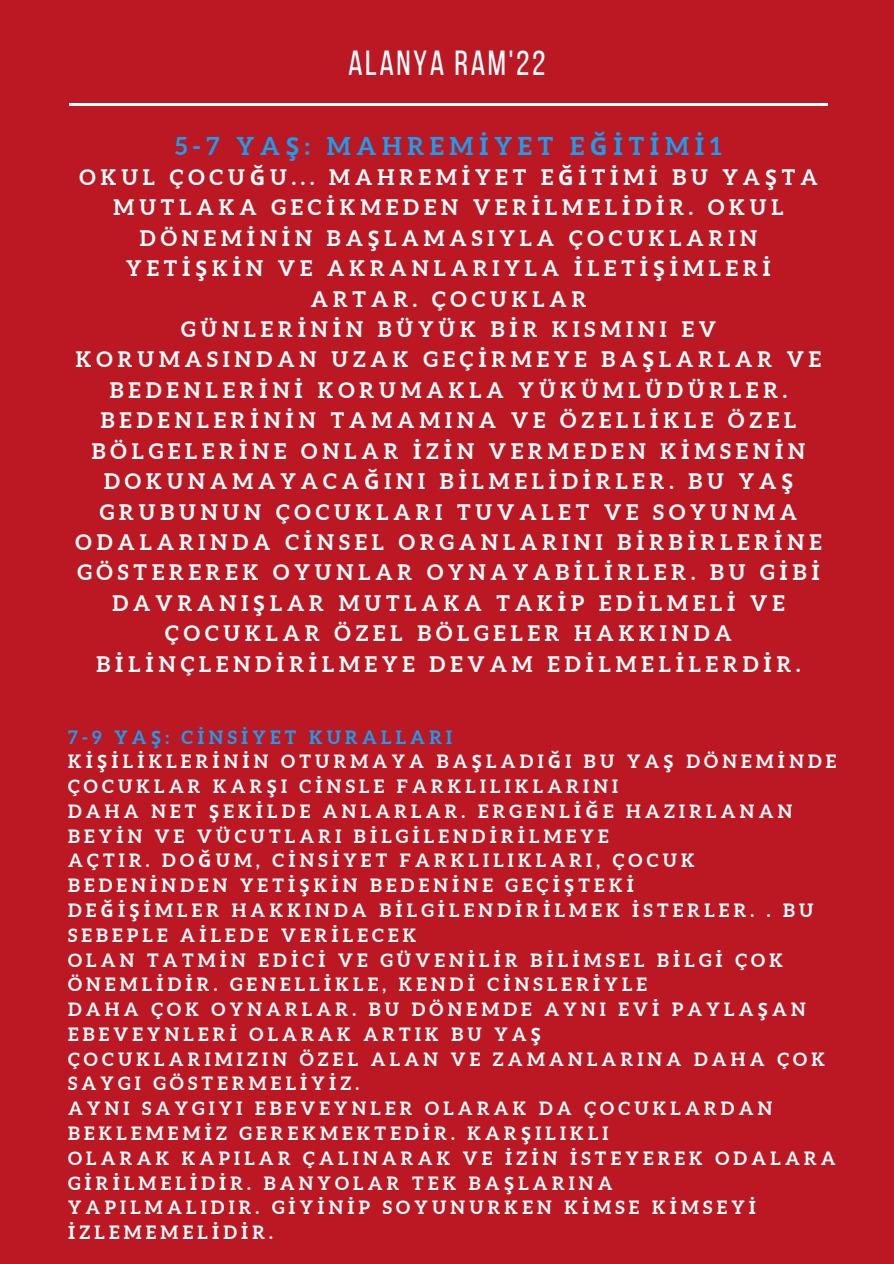
<style>
.page{position:relative;width:894px;height:1264px;background:#fff}
.page>*{position:absolute;margin:0;border:0;box-sizing:border-box;transform-origin:0 0}
.t1{font:34.8px "Bebas Neue";letter-spacing:.07em;color:#fff}
.t2{font:700 24.6px "Aleo";letter-spacing:.23em;color:#17a0f1}
.t3{font:700 21.3px/30.5px "Aleo";letter-spacing:.23em;color:#fff;text-align:center}
.t4{font:700 18.3px/24.8px "Aleo";letter-spacing:.23em;color:#fff}
.s1{font-family:"Noto Sans"}
.s2{color:#17a0f1}
.s3{font-family:"Noto Sans";color:#17a0f1}
</style>
<div class="page">
<div style="left:0;top:0;width:893px;height:1263px;background:#bc1823"></div>
<hr style="left:69px;top:103px;width:758px;height:2px;background:#fff">
<h1 class="t1" style="left:348px;top:44px;width:199px">ALANYA RAM'22</h1>
<h2 class="t2" style="left:175px;top:131px;width:548px">5-7 YA<span class="s1">Ş</span>: MAHREM<span class="s1">İ</span>YET E<span class="s1">Ğİ</span>T<span class="s1">İ</span>M<span class="s1">İ</span>1</h2>
<p class="t3" style="left:76px;top:162px;width:747px">OKUL ÇOCU<span class="s1">Ğ</span>U... MAHREM<span class="s1">İ</span>YET E<span class="s1">Ğİ</span>T<span class="s1">İ</span>M<span class="s1">İ</span> BU YA<span class="s1">Ş</span>TA MUTLAKA GEC<span class="s1">İ</span>KMEDEN VER<span class="s1">İ</span>LMEL<span class="s1">İ</span>D<span class="s1">İ</span>R. OKUL DÖNEM<span class="s1">İ</span>N<span class="s1">İ</span>N BA<span class="s1">Ş</span>LAMASIYLA ÇOCUKLARIN YET<span class="s1">İŞ</span>K<span class="s1">İ</span>N VE AKRANLARIYLA <span class="s1">İ</span>LET<span class="s1">İŞİ</span>MLER<span class="s1">İ </span>ARTAR. ÇOCUKLAR<br>GÜNLER<span class="s1">İ</span>N<span class="s1">İ</span>N BÜYÜK B<span class="s1">İ</span>R KISMINI EV KORUMASINDAN UZAK GEÇ<span class="s1">İ</span>RMEYE BA<span class="s1">Ş</span>LARLAR VE BEDENLER<span class="s1">İ</span>N<span class="s1">İ</span> KORUMAKLA YÜKÜMLÜDÜRLER.<br>BEDENLER<span class="s1">İ</span>N<span class="s1">İ</span>N TAMAMINA VE ÖZELL<span class="s1">İ</span>KLE ÖZEL BÖLGELER<span class="s1">İ</span>NE ONLAR <span class="s1">İ</span>Z<span class="s1">İ</span>N VERMEDEN K<span class="s1">İ</span>MSEN<span class="s1">İ</span>N DOKUNAMAYACA<span class="s1">Ğ</span>INI B<span class="s1">İ</span>LMEL<span class="s1">İ</span>D<span class="s1">İ</span>RLER. BU YA<span class="s1">Ş </span>GRUBUNUN ÇOCUKLARI TUVALET VE SOYUNMA ODALARINDA C<span class="s1">İ</span>NSEL ORGANLARINI B<span class="s1">İ</span>RB<span class="s1">İ</span>RLER<span class="s1">İ</span>NE GÖSTEREREK OYUNLAR OYNAYAB<span class="s1">İ</span>L<span class="s1">İ</span>RLER. BU G<span class="s1">İ</span>B<span class="s1">İ </span>DAVRANI<span class="s1">Ş</span>LAR MUTLAKA TAK<span class="s1">İ</span>P ED<span class="s1">İ</span>LMEL<span class="s1">İ</span> VE ÇOCUKLAR ÖZEL BÖLGELER HAKKINDA B<span class="s1">İ</span>L<span class="s1">İ</span>NÇLEND<span class="s1">İ</span>R<span class="s1">İ</span>LMEYE DEVAM ED<span class="s1">İ</span>LMEL<span class="s1">İ</span>LERD<span class="s1">İ</span>R.</p>
<p class="t4" style="left:68px;top:724px;width:769px"><span class="s2">7-9 YA</span><span class="s3">Ş</span><span class="s2">: C</span><span class="s3">İ</span><span class="s2">NS</span><span class="s3">İ</span><span class="s2">YET KURALLARI<br></span>K<span class="s1">İŞİ</span>L<span class="s1">İ</span>KLER<span class="s1">İ</span>N<span class="s1">İ</span>N OTURMAYA BA<span class="s1">Ş</span>LADI<span class="s1">Ğ</span>I BU YA<span class="s1">Ş</span> DÖNEM<span class="s1">İ</span>NDE ÇOCUKLAR KAR<span class="s1">Ş</span>I C<span class="s1">İ</span>NSLE FARKLILIKLARINI<br>DAHA NET <span class="s1">Ş</span>EK<span class="s1">İ</span>LDE ANLARLAR. ERGENL<span class="s1">İĞ</span>E HAZIRLANAN BEY<span class="s1">İ</span>N VE VÜCUTLARI B<span class="s1">İ</span>LG<span class="s1">İ</span>LEND<span class="s1">İ</span>R<span class="s1">İ</span>LMEYE<br>AÇTIR. DO<span class="s1">Ğ</span>UM, C<span class="s1">İ</span>NS<span class="s1">İ</span>YET FARKLILIKLARI, ÇOCUK BEDEN<span class="s1">İ</span>NDEN YET<span class="s1">İŞ</span>K<span class="s1">İ</span>N BEDEN<span class="s1">İ</span>NE GEÇ<span class="s1">İŞ</span>TEK<span class="s1">İ<br></span>DE<span class="s1">ĞİŞİ</span>MLER HAKKINDA B<span class="s1">İ</span>LG<span class="s1">İ</span>LEND<span class="s1">İ</span>R<span class="s1">İ</span>LMEK <span class="s1">İ</span>STERLER. . BU SEBEPLE A<span class="s1">İ</span>LEDE VER<span class="s1">İ</span>LECEK<br>OLAN TATM<span class="s1">İ</span>N ED<span class="s1">İ</span>C<span class="s1">İ</span> VE GÜVEN<span class="s1">İ</span>L<span class="s1">İ</span>R B<span class="s1">İ</span>L<span class="s1">İ</span>MSEL B<span class="s1">İ</span>LG<span class="s1">İ</span> ÇOK ÖNEML<span class="s1">İ</span>D<span class="s1">İ</span>R. GENELL<span class="s1">İ</span>KLE, KEND<span class="s1">İ</span> C<span class="s1">İ</span>NSLER<span class="s1">İ</span>YLE<br>DAHA ÇOK OYNARLAR. BU DÖNEMDE AYNI EV<span class="s1">İ</span> PAYLA<span class="s1">Ş</span>AN EBEVEYNLER<span class="s1">İ</span> OLARAK ARTIK BU YA<span class="s1">Ş<br></span>ÇOCUKLARIMIZIN ÖZEL ALAN VE ZAMANLARINA DAHA ÇOK SAYGI GÖSTERMEL<span class="s1">İ</span>Y<span class="s1">İ</span>Z.<br>AYNI SAYGIYI EBEVEYNLER OLARAK DA ÇOCUKLARDAN BEKLEMEM<span class="s1">İ</span>Z GEREKMEKTED<span class="s1">İ</span>R. KAR<span class="s1">Ş</span>ILIKLI<br>OLARAK KAPILAR ÇALINARAK VE <span class="s1">İ</span>Z<span class="s1">İ</span>N <span class="s1">İ</span>STEYEREK ODALARA G<span class="s1">İ</span>R<span class="s1">İ</span>LMEL<span class="s1">İ</span>D<span class="s1">İ</span>R. BANYOLAR TEK BA<span class="s1">Ş</span>LARINA<br>YAPILMALIDIR. G<span class="s1">İ</span>Y<span class="s1">İ</span>N<span class="s1">İ</span>P SOYUNURKEN K<span class="s1">İ</span>MSE K<span class="s1">İ</span>MSEY<span class="s1">İ İ</span>ZLEMEMEL<span class="s1">İ</span>D<span class="s1">İ</span>R.</p>
</div>
